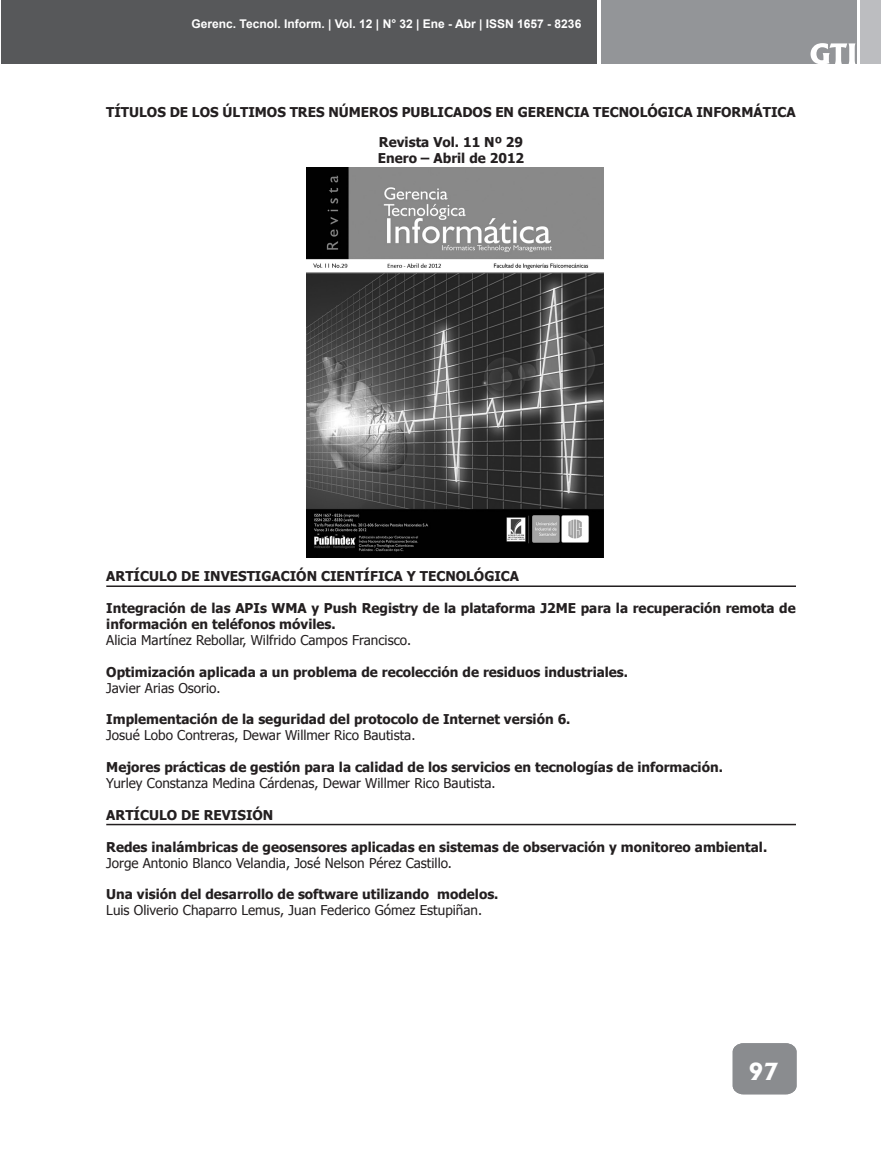
<style>
.page{position:relative;width:881px;height:1149px;background:#fff}
.page>*{position:absolute;margin:0;border:0;box-sizing:border-box;transform-origin:0 0}
.t1{font:800 22.5px "Albertus";color:#fff}
.t2{font:700 13.5px/16.2px "Tahoma";color:#231f20}
.t3{font:13.5px "Tahoma";color:#231f20}
.t4{font:700 12px "Arial";color:#fff}
</style>
<div class="page">
<div style="left:1px;top:0;width:595px;height:64px;background:#57585a"></div>
<div style="left:600px;top:0;width:256px;height:64px;background:#939598"></div>
<div style="left:860px;top:0;width:20px;height:64px;background:#bcbdc0"></div>
<div style="left:732px;top:1043px;width:64px;height:50px;background:#8a8c8f"></div>
<hr style="left:0;top:0;width:1px;height:64px;background:#57585a">
<svg style="left:810px;top:43px;width:45px;height:21px"></svg>
<hr style="left:106px;top:585px;width:689px;height:1px;background:#231f20">
<hr style="left:106px;top:823px;width:689px;height:2px;background:#231f20">
<img style="left:307px;top:168px;width:296px;height:389px">
<p class="t4" style="left:191px;top:16px;width:391px">Gerenc. Tecnol. Inform. | Vol. 12 | N° 32 | Ene - Abr | ISSN 1657 - 8236</p>
<p class="t2" style="left:106px;top:103px;width:691px">TÍTULOS DE LOS ÚLTIMOS TRES NÚMEROS PUBLICADOS EN GERENCIA TECNOLÓGICA INFORMÁTICA</p>
<p class="t2" style="left:377px;top:133px;width:148px">Revista Vol. 11 Nº 29<br>Enero – Abril de 2012</p>
<p class="t2" style="left:106px;top:567px;width:414px">ARTÍCULO DE INVESTIGACIÓN CIENTÍFICA Y TECNOLÓGICA</p>
<p class="t2" style="left:106px;top:599px;width:690px">Integración de las APIs WMA y Push Registry de la plataforma J2ME para la recuperación remota de información en teléfonos móviles.</p>
<p class="t3" style="left:106px;top:630px;width:306px">Alicia Martínez Rebollar, Wilfrido Campos Francisco.</p>
<p class="t2" style="left:106px;top:662px;width:523px">Optimización aplicada a un problema de recolección de residuos industriales.</p>
<p class="t3" style="left:106px;top:678px;width:116px">Javier Arias Osorio.</p>
<p class="t2" style="left:106px;top:710px;width:465px">Implementación de la seguridad del protocolo de Internet versión 6.</p>
<p class="t3" style="left:106px;top:726px;width:310px">Josué Lobo Contreras, Dewar Willmer Rico Bautista.</p>
<p class="t2" style="left:106px;top:758px;width:618px">Mejores prácticas de gestión para la calidad de los servicios en tecnologías de información.</p>
<p class="t3" style="left:106px;top:773px;width:390px">Yurley Constanza Medina Cárdenas, Dewar Willmer Rico Bautista.</p>
<p class="t2" style="left:106px;top:805px;width:168px">ARTÍCULO DE REVISIÓN</p>
<p class="t2" style="left:106px;top:837px;width:662px">Redes inalámbricas de geosensores aplicadas en sistemas de observación y monitoreo ambiental.</p>
<p class="t3" style="left:106px;top:853px;width:347px">Jorge Antonio Blanco Velandia, José Nelson Pérez Castillo.</p>
<p class="t2" style="left:106px;top:885px;width:393px">Una visión del desarrollo de software utilizando modelos.</p>
<p class="t3" style="left:106px;top:901px;width:377px">Luis Oliverio Chaparro Lemus, Juan Federico Gómez Estupiñan.</p>
<h1 class="t1" style="left:748px;top:1057px;width:31px">97</h1>
</div>
